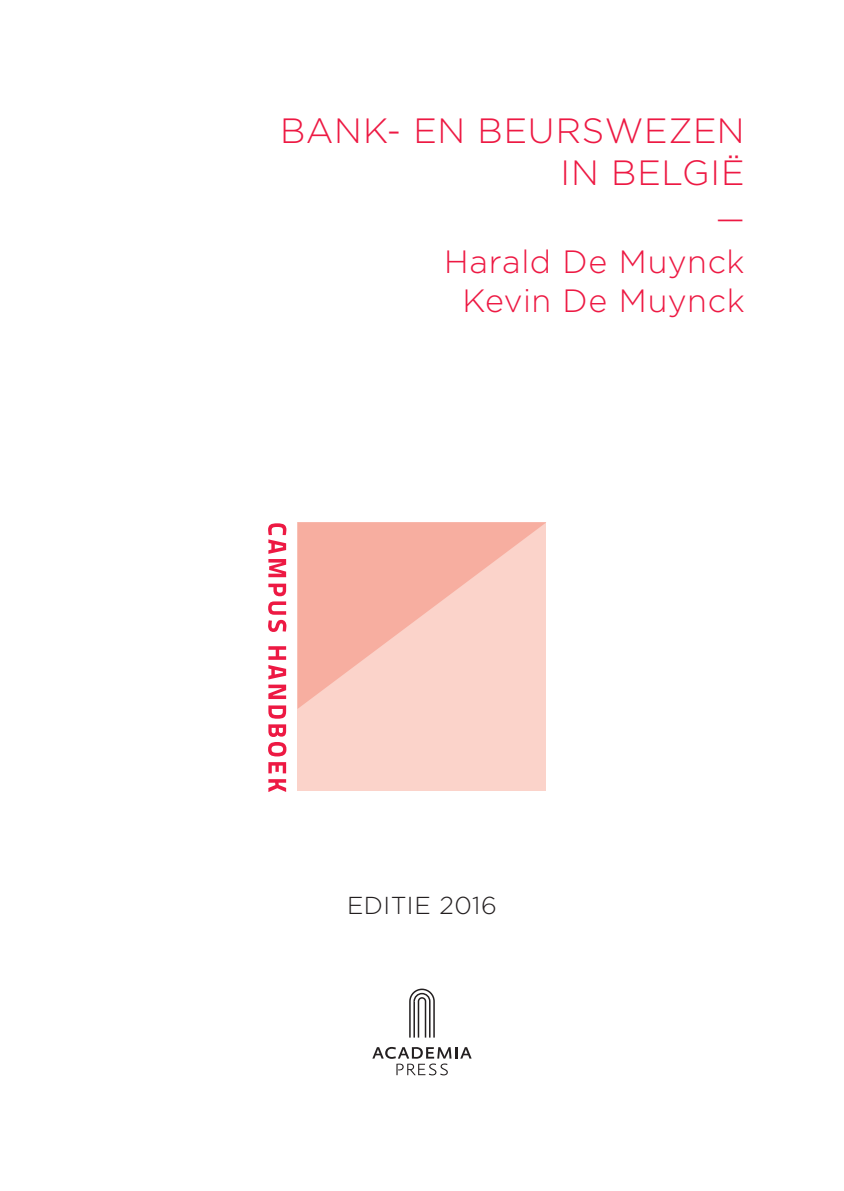
<style>
.page{position:relative;width:844px;height:1191px;background:#fff}
.page>*{position:absolute;margin:0;border:0;box-sizing:border-box;transform-origin:0 0}
.t1{font:300 35px/42px "Gotham";letter-spacing:.02em;color:#ed1943;text-align:right}
.t2{font:300 32.2px/42.9px "Gotham";letter-spacing:.025em;color:#ed1943;text-align:right}
.t3{font:300 24.5px "Gotham";letter-spacing:.02em;color:#231f20}
</style>
<div class="page">
<svg style="left:372px;top:1047px;width:99px;height:28px"></svg>
<svg style="left:409px;top:988px;width:25px;height:49px"></svg>
<svg style="left:268px;top:523px;width:18px;height:269px"></svg>
<div style="left:297px;top:522px;width:249px;height:269px;background:#fbd3ca"></div>
<svg style="left:297px;top:522px;width:249px;height:187px"></svg>
<p class="t1" style="left:280px;top:109px;width:466px">BANK- EN BEURSWEZEN<br>IN BELGIË</p>
<p class="t2" style="left:444px;top:197px;width:302px">—<br>HARALD DE MUYNCK</p>
<p class="t2" style="left:462px;top:278px;width:284px">KEVIN DE MUYNCK</p>
<p class="t3" style="left:347px;top:889px;width:151px">EDITIE 2016</p>
</div>
